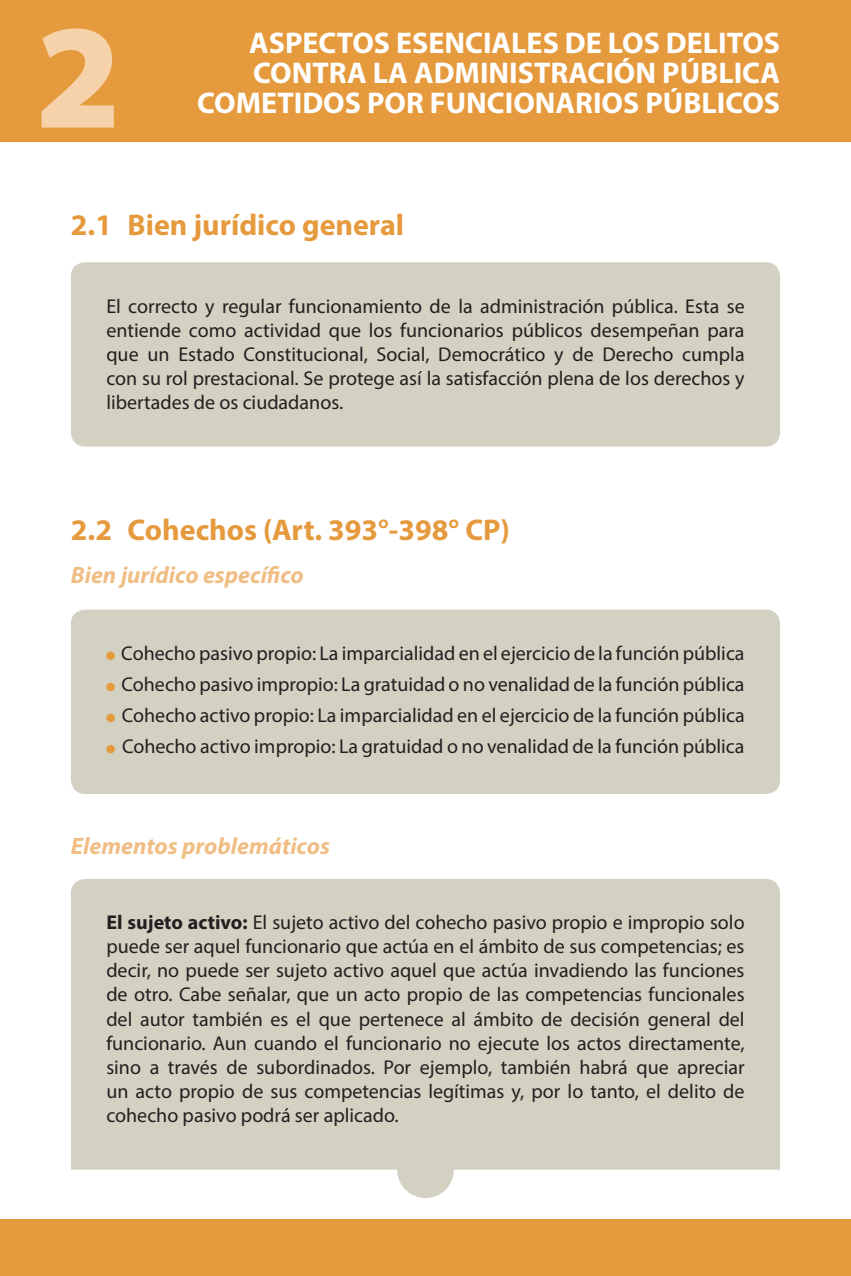
<style>
.page{position:relative;width:851px;height:1276px;background:#fff}
.page>*{position:absolute;margin:0;border:0;box-sizing:border-box;transform-origin:0 0}
.capitulo_numero{font:900 150px "Myriad Pro";color:#f5d2a9}
.titulo_parte{font:700 30px "Myriad Pro";color:#fff}
.subtitulo01{font:700 30px "Myriad Pro";color:#e69a3e}
.subtitulo03{font:italic 700 23.75px "Myriad Pro";color:#f0be84}
.cuerpo{font:20px/24px "Myriad Pro";color:#231f20;text-align:justify}
.s1{font-weight:700}
</style>
<div class="page">
<div style="left:0;top:1219px;width:850px;height:57px;background:#e69a3e"></div>
<div style="left:71px;top:262px;width:709px;height:184px;background:#d2d1c2;border-radius:14px"></div>
<div style="left:71px;top:609px;width:709px;height:185px;background:#d2d1c2;border-radius:14px"></div>
<svg style="left:71px;top:879px;width:709px;height:319px;fill:#d2d1c2"></svg>
<div style="left:0;top:0;width:850px;height:142px;background:#e69a3e"></div>
<div style="left:106px;top:651px;width:9px;height:9px;background:#e69a3e;border-radius:50%"></div>
<div style="left:106px;top:682px;width:9px;height:9px;background:#e69a3e;border-radius:50%"></div>
<div style="left:106px;top:714px;width:9px;height:8px;background:#e69a3e;border-radius:50%"></div>
<div style="left:106px;top:745px;width:9px;height:8px;background:#e69a3e;border-radius:50%"></div>
<p class="capitulo_numero" style="left:35px;top:-23px;width:87px">2</p>
<p class="titulo_parte" style="left:249px;top:24px;width:532px">ASPECTOS ESENCIALES DE LOS DELITOS</p>
<p class="titulo_parte" style="left:253px;top:54px;width:528px">CONTRA LA ADMINISTRACIÓN PÚBLICA</p>
<p class="titulo_parte" style="left:197px;top:84px;width:584px">COMETIDOS POR FUNCIONARIOS PÚBLICOS</p>
<p class="subtitulo01" style="left:71px;top:205px;width:334px">2.1 Bien jurídico general</p>
<p class="cuerpo" style="left:106px;top:294px;width:639px">El correcto y regular funcionamiento de la administración pública. Esta se entiende como actividad que los funcionarios públicos desempeñan para que un Estado Constitucional, Social, Democrático y de Derecho cumpla con su rol prestacional. Se protege así la satisfacción plena de los derechos y libertades de os ciudadanos.</p>
<p class="subtitulo01" style="left:71px;top:510px;width:440px">2.2 Cohechos (Art. 393°-398° CP)</p>
<p class="subtitulo03" style="left:71px;top:559px;width:234px">Bien jurídico específico</p>
<p class="cuerpo" style="left:121px;top:641px;width:624px">Cohecho pasivo propio: La imparcialidad en el ejercicio de la función pública</p>
<p class="cuerpo" style="left:121px;top:672px;width:624px">Cohecho pasivo impropio: La gratuidad o no venalidad de la función pública</p>
<p class="cuerpo" style="left:122px;top:703px;width:624px">Cohecho activo propio: La imparcialidad en el ejercicio de la función pública</p>
<p class="cuerpo" style="left:122px;top:734px;width:624px">Cohecho activo impropio: La gratuidad o no venalidad de la función pública</p>
<p class="subtitulo03" style="left:71px;top:831px;width:260px">Elementos problemáticos</p>
<p class="cuerpo" style="left:106px;top:910px;width:639px"><span class="s1">El sujeto activo:</span> El sujeto activo del cohecho pasivo propio e impropio solo puede ser aquel funcionario que actúa en el ámbito de sus competencias; es decir, no puede ser sujeto activo aquel que actúa invadiendo las funciones de otro. Cabe señalar, que un acto propio de las competencias funcionales del autor también es el que pertenece al ámbito de decisión general del funcionario. Aun cuando el funcionario no ejecute los actos directamente, sino a través de subordinados. Por ejemplo, también habrá que apreciar un acto propio de sus competencias legítimas y, por lo tanto, el delito de cohecho pasivo podrá ser aplicado.</p>
</div>
